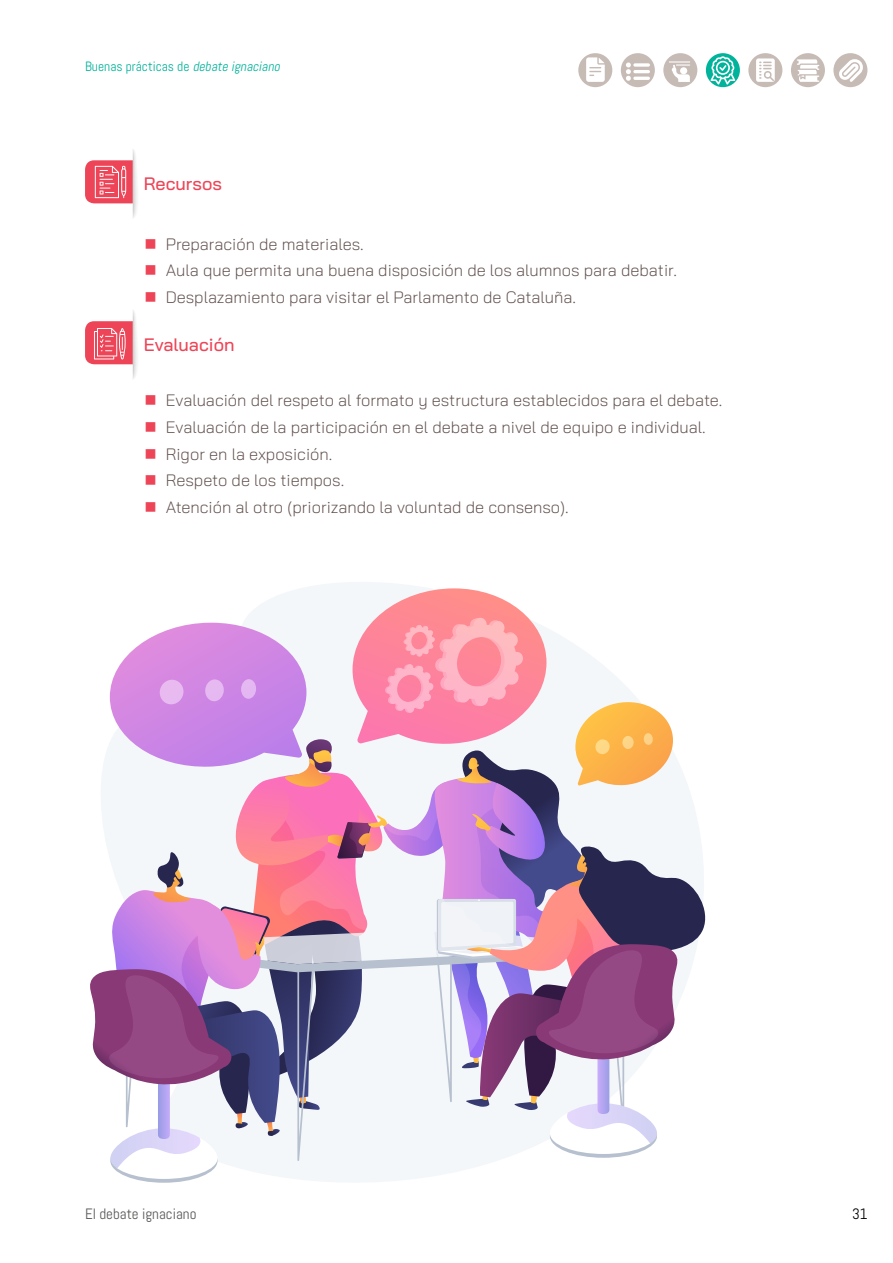
<style>
.page{position:relative;width:893px;height:1263px;background:#fff}
.page>*{position:absolute;margin:0;border:0;box-sizing:border-box;transform-origin:0 0}
.t1{font:500 18px "Bai Jamjuree";color:#ed4557}
.t2{font:300 16.5px "Bai Jamjuree";color:#60504d}
.t3{font:15px "Abel";color:#575756}
.t4{font:15px "Abel";color:#000}
.t5{font:13.5px "Abel";color:#00b39a}
.s1{font-style:italic}
.s2{color:#ed4557}
</style>
<div class="page">
<div style="left:578px;top:53px;width:34px;height:34px;background:#c7bbb6;border-radius:50%"></div>
<div style="left:621px;top:53px;width:34px;height:34px;background:#c7bbb6;border-radius:50%"></div>
<div style="left:663px;top:53px;width:34px;height:34px;background:#c7bbb6;border-radius:50%"></div>
<div style="left:706px;top:53px;width:34px;height:34px;background:#00b39a;border-radius:50%"></div>
<div style="left:748px;top:53px;width:34px;height:34px;background:#c7bbb6;border-radius:50%"></div>
<div style="left:791px;top:53px;width:34px;height:34px;background:#c7bbb6;border-radius:50%"></div>
<div style="left:833px;top:53px;width:34px;height:34px;background:#c7bbb6;border-radius:50%"></div>
<svg style="left:586px;top:57px;width:19px;height:25px"></svg>
<svg style="left:626px;top:63px;width:24px;height:18px"></svg>
<svg style="left:671px;top:64px;width:19px;height:18px"></svg>
<hr style="left:669px;top:61px;width:21px;height:2px;background:#fff">
<svg style="left:756px;top:58px;width:19px;height:24px"></svg>
<svg style="left:797px;top:59px;width:22px;height:23px"></svg>
<svg style="left:838px;top:58px;width:26px;height:24px"></svg>
<svg style="left:710px;top:56px;width:25px;height:29px"></svg>
<svg style="left:85px;top:149px;width:52px;height:69px"></svg>
<svg style="left:85px;top:310px;width:52px;height:69px"></svg>
<div style="left:110px;top:1139px;width:108px;height:44px;background:#b7c0ce;border-radius:50%"></div>
<svg style="left:90px;top:588px;width:616px;height:591px"></svg>
<svg style="left:205px;top:679px;width:19px;height:23px"></svg>
<div style="left:241px;top:679px;width:15px;height:20px;background:#e4b7f2;border-radius:50%"></div>
<p class="t5" style="left:85px;top:58px;width:199px">Buenas prácticas de <span class="s1">debate ignaciano</span></p>
<p class="t1" style="left:144px;top:173px;width:80px">Recursos</p>
<p class="t2" style="left:145px;top:230px;width:221px"><span class="s2">■</span> Preparación de materiales.</p>
<p class="t2" style="left:145px;top:257px;width:534px"><span class="s2">■</span> Aula que permita una buena disposición de los alumnos para debatir.</p>
<p class="t2" style="left:145px;top:283px;width:433px"><span class="s2">■</span> Desplazamiento para visitar el Parlamento de Cataluña.</p>
<p class="t1" style="left:144px;top:334px;width:92px">Evaluación</p>
<p class="t2" style="left:145px;top:386px;width:579px"><span class="s2">■</span> Evaluación del respeto al formato y estructura establecidos para el debate.</p>
<p class="t2" style="left:145px;top:413px;width:563px"><span class="s2">■</span> Evaluación de la participación en el debate a nivel de equipo e individual.</p>
<p class="t2" style="left:145px;top:440px;width:189px"><span class="s2">■</span> Rigor en la exposición.</p>
<p class="t2" style="left:145px;top:467px;width:201px"><span class="s2">■</span> Respeto de los tiempos.</p>
<p class="t2" style="left:145px;top:493px;width:426px"><span class="s2">■</span> Atención al otro (priorizando la voluntad de consenso).</p>
<p class="t3" style="left:85px;top:1204px;width:113px">El debate ignaciano</p>
<p class="t4" style="left:852px;top:1204px;width:17px">31</p>
</div>
